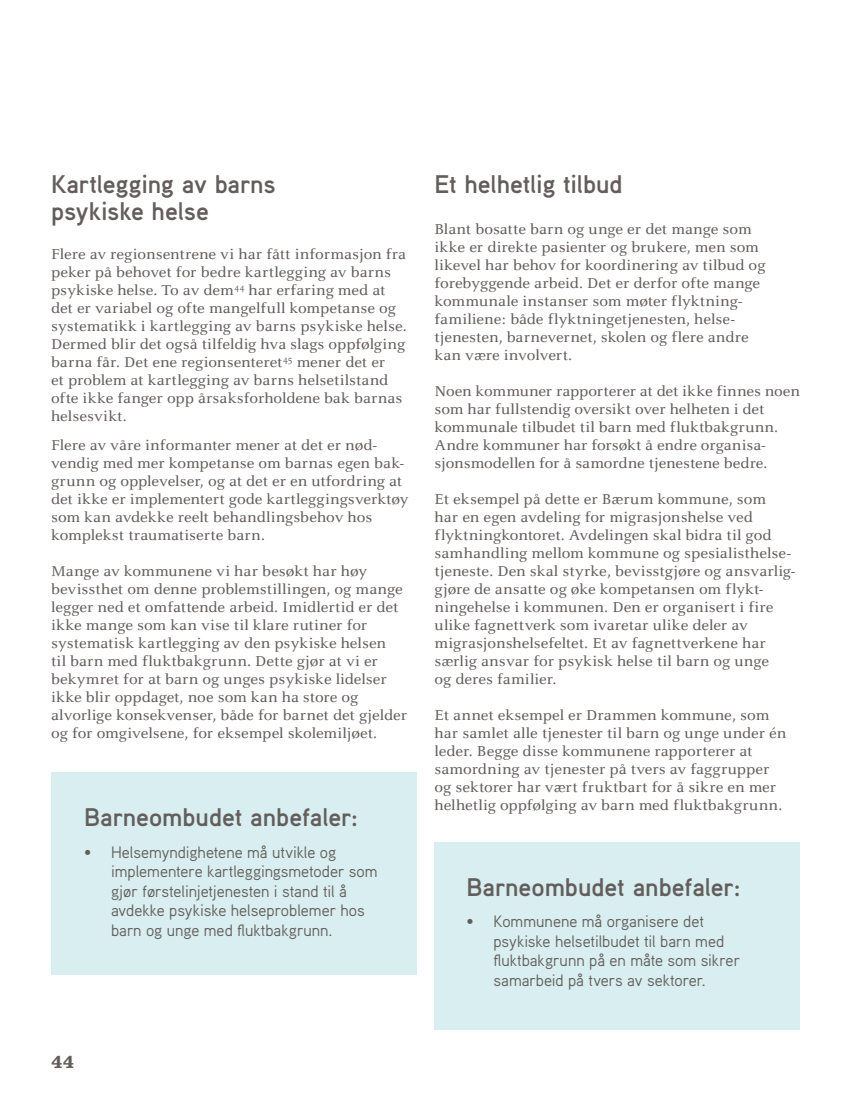
<style>
.page{position:relative;width:851px;height:1106px;background:#fff}
.page>*{position:absolute;margin:0;border:0;box-sizing:border-box;transform-origin:0 0}
.t1{font:700 25.5px/27px "Aaux";letter-spacing:-.005em;color:#635e5c}
.t2{font:16.5px/19.5px "Aaux";color:#635e5c}
.t3{font:15px/18px "Celeste ST";letter-spacing:-.005em;color:#635e5c}
.t4{font:700 15px "Belizio";color:#635e5c}
</style>
<div class="page">
<div style="left:434px;top:842px;width:365px;height:187px;background:#d9eef1"></div>
<div style="left:51px;top:772px;width:365px;height:202px;background:#d9eef1"></div>
<h1 class="t1" style="left:51px;top:170px;width:226px">Kartlegging av barns psykiske helse</h1>
<p class="t3" style="left:51px;top:246px;width:357px">Flere av regionsentrene vi har fått informasjon fra peker på behovet for bedre kartlegging av barns psykiske helse. To av dem<sup>44</sup> har erfaring med at det er variabel og ofte mangelfull kompetanse og systematikk i kartlegging av barns psykiske helse.<br>Dermed blir det også tilfeldig hva slags oppfølging barna får. Det ene regionsenteret<sup>45</sup> mener det er<br>et problem at kartlegging av barns helsetilstand ofte ikke fanger opp årsaksforholdene bak barnas helsesvikt.</p>
<p class="t3" style="left:51px;top:437px;width:359px">Flere av våre informanter mener at det er nød&shy;vendig med mer kompetanse om barnas egen bak&shy;grunn og opplevelser, og at det er en utfordring at det ikke er implementert gode kartleggingsverktøy som kan avdekke reelt behandlingsbehov hos komplekst traumatiserte barn.</p>
<p class="t3" style="left:51px;top:563px;width:357px">Mange av kommunene vi har besøkt har høy bevissthet om denne problemstillingen, og mange legger ned et omfattende arbeid. Imidlertid er det ikke mange som kan vise til klare rutiner for systematisk kartlegging av den psykiske helsen<br>til barn med fluktbakgrunn. Dette gjør at vi er bekymret for at barn og unges psykiske lidelser ikke blir oppdaget, noe som kan ha store og alvorlige konsekvenser, både for barnet det gjelder og for omgivelsene, for eksempel skolemiljøet.</p>
<h1 class="t1" style="left:84px;top:802px;width:275px">Barneombudet anbefaler:</h1>
<p class="t2" style="left:111px;top:841px;width:268px;text-indent:-27px">• Helsemyndighetene må utvikle og implementere kartleggingsmetoder som gjør førstelinjetjenesten i stand til å avdekke psykiske helseproblemer hos barn og unge med fluktbakgrunn.</p>
<h1 class="t1" style="left:434px;top:170px;width:190px">Et helhetlig tilbud</h1>
<p class="t3" style="left:434px;top:221px;width:332px">Blant bosatte barn og unge er det mange som ikke er direkte pasienter og brukere, men som likevel har behov for koordinering av tilbud og forebyggende arbeid. Det er derfor ofte mange kommunale instanser som møter flyktning&shy;familiene: både flyktningetjenesten, helse&shy;tjenesten, barnevernet, skolen og flere andre kan være involvert.</p>
<p class="t3" style="left:434px;top:383px;width:367px">Noen kommuner rapporterer at det ikke finnes noen som har fullstendig oversikt over helheten i det kommunale tilbudet til barn med fluktbakgrunn.<br>Andre kommuner har forsøkt å endre organisa&shy;sjonsmodellen for å samordne tjenestene bedre.</p>
<p class="t3" style="left:434px;top:491px;width:362px">Et eksempel på dette er Bærum kommune, som<br>har en egen avdeling for migrasjonshelse ved flyktningkontoret. Avdelingen skal bidra til god samhandling mellom kommune og spesialisthelse&shy;tjeneste. Den skal styrke, bevisstgjøre og ansvarlig&shy;gjøre de ansatte og øke kompetansen om flykt&shy;ningehelse i kommunen. Den er organisert i fire ulike fagnettverk som ivaretar ulike deler av migrasjonshelsefeltet. Et av fagnettverkene har særlig ansvar for psykisk helse til barn og unge<br>og deres familier.</p>
<p class="t3" style="left:434px;top:707px;width:353px">Et annet eksempel er Drammen kommune, som har samlet alle tjenester til barn og unge under én leder. Begge disse kommunene rapporterer at samordning av tjenester på tvers av faggrupper og sektorer har vært fruktbart for å sikre en mer helhetlig oppfølging av barn med fluktbakgrunn.</p>
<h1 class="t1" style="left:466px;top:872px;width:275px">Barneombudet anbefaler:</h1>
<p class="t2" style="left:493px;top:911px;width:248px;text-indent:-27px">• Kommunene må organisere det psykiske helsetilbudet til barn med fluktbakgrunn på en måte som sikrer samarbeid på tvers av sektorer.</p>
<p class="t4" style="left:51px;top:1051px;width:25px">44</p>
</div>
